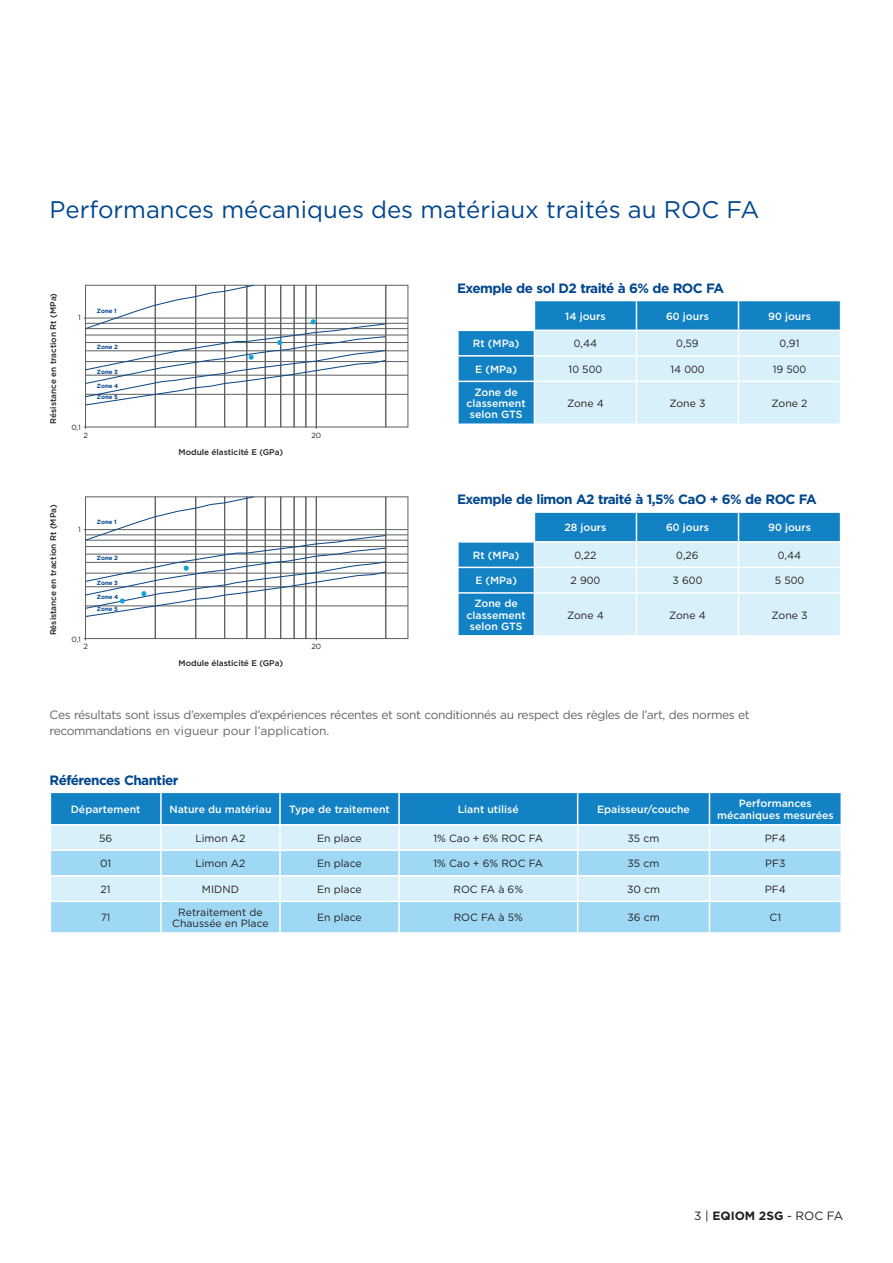
<style>
.page{position:relative;width:893px;height:1263px;background:#fff}
.page>*{position:absolute;margin:0;border:0;box-sizing:border-box;transform-origin:0 0}
.t1{font:24px "Gotham";color:#01468e}
.t2{font:700 13.5px "Gotham";letter-spacing:-.04em;color:#01468e}
.t3{font:12px/16.5px "Gotham";letter-spacing:-.03em;color:#636366}
.t4{font:12px "Gotham";color:#231f20}
.t5{font:500 10.5px/11.2px "Gotham";color:#fff;text-align:center}
.t6{font:10.5px/11.2px "Gotham";color:#231f20;text-align:center}
.t7{font:10.5px "Gotham";color:#231f20;scale:.9 1}
.t8{font:500 8.25px "Gotham";color:#231f20}
.t9{font:7.5px "Gotham";color:#231f20}
.t10{font:700 6px/11.9px "Gotham";color:#01468e}
.s1{font-weight:700}
</style>
<div class="page">
<svg style="left:50px;top:792px;width:791px;height:141px;background:#99cfec"></svg>
<hr style="left:161px;top:824px;width:119px;height:1px;background:#fff">
<hr style="left:279px;top:825px;width:2px;height:24px;background:#fff">
<hr style="left:50px;top:849px;width:111px;height:2px;background:#fff">
<hr style="left:161px;top:849px;width:119px;height:2px;background:#fff">
<hr style="left:398px;top:902px;width:2px;height:30px;background:#fff">
<hr style="left:577px;top:902px;width:1px;height:30px;background:#fff">
<hr style="left:709px;top:902px;width:1px;height:30px;background:#fff">
<hr style="left:840px;top:902px;width:2px;height:30px;background:#fff">
<svg style="left:458px;top:512px;width:383px;height:124px;background:#9ccee8"></svg>
<hr style="left:840px;top:594px;width:1px;height:41px;background:#fff">
<svg style="left:458px;top:301px;width:383px;height:123px;background:#9bcde8"></svg>
<hr style="left:840px;top:382px;width:1px;height:41px;background:#fff">
<div style="left:155px;top:285px;width:41px;height:142px;border:1px solid #5b5e5f"></div>
<div style="left:195px;top:285px;width:30px;height:142px;border:1px solid #5b5e5f"></div>
<div style="left:224px;top:285px;width:23px;height:142px;border:1px solid #5b5e5f"></div>
<div style="left:265px;top:285px;width:16px;height:142px;border:1px solid #5b5e5f"></div>
<div style="left:280px;top:285px;width:14px;height:142px;border:1px solid #5b5e5f"></div>
<div style="left:294px;top:285px;width:12px;height:142px;border:1px solid #5b5e5f"></div>
<hr style="left:86px;top:318px;width:322px;height:1px;background:#5b5e5f">
<hr style="left:86px;top:323px;width:322px;height:1px;background:#5b5e5f">
<hr style="left:86px;top:328px;width:322px;height:1px;background:#5b5e5f">
<hr style="left:86px;top:335px;width:322px;height:1px;background:#5b5e5f">
<hr style="left:86px;top:342px;width:322px;height:1px;background:#5b5e5f">
<hr style="left:86px;top:350px;width:322px;height:1px;background:#5b5e5f">
<hr style="left:86px;top:361px;width:322px;height:1px;background:#5b5e5f">
<hr style="left:86px;top:375px;width:322px;height:1px;background:#5b5e5f">
<hr style="left:86px;top:394px;width:322px;height:1px;background:#5b5e5f">
<svg style="left:84px;top:284px;width:303px;height:122px"></svg>
<div style="left:155px;top:496px;width:41px;height:143px;border:1px solid #5b5e5f"></div>
<div style="left:195px;top:496px;width:30px;height:143px;border:1px solid #5b5e5f"></div>
<div style="left:224px;top:496px;width:23px;height:143px;border:1px solid #5b5e5f"></div>
<div style="left:247px;top:496px;width:19px;height:143px;border:1px solid #5b5e5f"></div>
<div style="left:265px;top:496px;width:16px;height:143px;border:1px solid #5b5e5f"></div>
<div style="left:280px;top:496px;width:14px;height:143px;border:1px solid #5b5e5f"></div>
<div style="left:294px;top:496px;width:12px;height:143px;border:1px solid #5b5e5f"></div>
<div style="left:385px;top:496px;width:23px;height:143px;border:1px solid #5b5e5f"></div>
<hr style="left:86px;top:529px;width:322px;height:1px;background:#5b5e5f">
<hr style="left:86px;top:534px;width:322px;height:1px;background:#5b5e5f">
<hr style="left:86px;top:540px;width:322px;height:1px;background:#5b5e5f">
<hr style="left:86px;top:546px;width:322px;height:1px;background:#5b5e5f">
<hr style="left:86px;top:554px;width:322px;height:1px;background:#5b5e5f">
<hr style="left:86px;top:562px;width:322px;height:1px;background:#5b5e5f">
<hr style="left:86px;top:573px;width:322px;height:1px;background:#5b5e5f">
<hr style="left:86px;top:586px;width:322px;height:1px;background:#5b5e5f">
<hr style="left:86px;top:606px;width:322px;height:1px;background:#5b5e5f">
<svg style="left:84px;top:496px;width:303px;height:122px"></svg>
<h1 class="t1" style="left:50px;top:194px;width:711px">Performances mécaniques des matériaux traités au ROC FA</h1>
<p class="t8" style="left:48px;top:424px;width:132px;rotate:-90deg">Résistance en traction Rt (MPa)</p>
<p class="t9" style="left:78px;top:313px;width:4px">1</p>
<p class="t10" style="left:97px;top:305px;width:21px">Zone 1</p>
<p class="t10" style="left:97px;top:340px;width:23px">Zone 2</p>
<p class="t10" style="left:97px;top:365px;width:23px">Zone 3</p>
<p class="t10" style="left:97px;top:379px;width:23px">Zone 4<br>Zone 5</p>
<p class="t9" style="left:71px;top:423px;width:11px">0,1</p>
<p class="t9" style="left:83px;top:430px;width:6px">2</p>
<p class="t9" style="left:311px;top:430px;width:11px">20</p>
<p class="t8" style="left:179px;top:446px;width:106px">Module élasticité E (GPa)</p>
<p class="t8" style="left:48px;top:635px;width:132px;rotate:-90deg">Résistance en traction Rt (MPa)</p>
<p class="t9" style="left:78px;top:525px;width:4px">1</p>
<p class="t10" style="left:97px;top:516px;width:21px">Zone 1</p>
<p class="t10" style="left:97px;top:552px;width:23px">Zone 2</p>
<p class="t10" style="left:97px;top:577px;width:23px">Zone 3</p>
<p class="t10" style="left:97px;top:591px;width:23px">Zone 4<br>Zone 5</p>
<p class="t9" style="left:71px;top:634px;width:11px">0,1</p>
<p class="t9" style="left:83px;top:642px;width:6px">2</p>
<p class="t9" style="left:311px;top:642px;width:11px">20</p>
<p class="t8" style="left:179px;top:658px;width:106px">Module élasticité E (GPa)</p>
<p class="t2" style="left:457px;top:279px;width:268px">Exemple de sol D2 traité à 6% de ROC FA</p>
<p class="t5" style="left:565px;top:310px;width:42px">14 jours</p>
<p class="t5" style="left:666px;top:310px;width:44px">60 jours</p>
<p class="t5" style="left:768px;top:310px;width:44px">90 jours</p>
<p class="t5" style="left:473px;top:338px;width:48px">Rt (MPa)</p>
<p class="t7" style="left:574px;top:337px;width:28px">0,44</p>
<p class="t7" style="left:676px;top:337px;width:26px">0,59</p>
<p class="t7" style="left:780px;top:337px;width:24px">0,91</p>
<p class="t5" style="left:475px;top:363px;width:43px">E (MPa)</p>
<p class="t6" style="left:569px;top:363px;width:35px">10 500</p>
<p class="t6" style="left:670px;top:363px;width:36px">14 000</p>
<p class="t6" style="left:773px;top:363px;width:35px">19 500</p>
<p class="t5" style="left:467px;top:386px;width:61px">Zone de classement selon GTS</p>
<p class="t6" style="left:567px;top:397px;width:38px">Zone 4</p>
<p class="t6" style="left:669px;top:397px;width:38px">Zone 3</p>
<p class="t6" style="left:772px;top:397px;width:37px">Zone 2</p>
<p class="t2" style="left:457px;top:490px;width:361px">Exemple de limon A2 traité à 1,5% CaO + 6% de ROC FA</p>
<p class="t5" style="left:564px;top:522px;width:44px">28 jours</p>
<p class="t5" style="left:666px;top:522px;width:44px">60 jours</p>
<p class="t5" style="left:768px;top:522px;width:44px">90 jours</p>
<p class="t5" style="left:473px;top:549px;width:48px">Rt (MPa)</p>
<p class="t7" style="left:574px;top:548px;width:26px">0,22</p>
<p class="t7" style="left:676px;top:548px;width:26px">0,26</p>
<p class="t7" style="left:778px;top:548px;width:28px">0,44</p>
<p class="t5" style="left:475px;top:575px;width:43px">E (MPa)</p>
<p class="t6" style="left:571px;top:575px;width:31px">2 900</p>
<p class="t6" style="left:672px;top:575px;width:31px">3 600</p>
<p class="t6" style="left:775px;top:575px;width:31px">5 500</p>
<p class="t5" style="left:467px;top:598px;width:61px">Zone de classement selon GTS</p>
<p class="t6" style="left:567px;top:609px;width:38px">Zone 4</p>
<p class="t6" style="left:669px;top:609px;width:38px">Zone 4</p>
<p class="t6" style="left:771px;top:609px;width:38px">Zone 3</p>
<p class="t3" style="left:50px;top:706px;width:702px">Ces résultats sont issus d’exemples d’expériences récentes et sont conditionnés au respect des règles de l’art, des normes et recommandations en vigueur pour l’application.</p>
<p class="t2" style="left:50px;top:772px;width:130px">Références Chantier</p>
<p class="t5" style="left:71px;top:803px;width:71px">Département</p>
<p class="t5" style="left:169px;top:803px;width:104px">Nature du matériau</p>
<p class="t5" style="left:289px;top:803px;width:102px">Type de traitement</p>
<p class="t5" style="left:458px;top:803px;width:63px">Liant utilisé</p>
<p class="t5" style="left:597px;top:803px;width:94px">Epaisseur/couche</p>
<p class="t5" style="left:717px;top:797px;width:118px;line-height:12px">Performances mécaniques mesurées</p>
<p class="t6" style="left:99px;top:832px;width:15px">56</p>
<p class="t6" style="left:195px;top:832px;width:52px">Limon A2</p>
<p class="t6" style="left:317px;top:832px;width:46px">En place</p>
<p class="t6" style="left:433px;top:832px;width:111px">1% Cao + 6% ROC FA</p>
<p class="t6" style="left:628px;top:832px;width:33px">35 cm</p>
<p class="t6" style="left:765px;top:832px;width:22px">PF4</p>
<p class="t6" style="left:100px;top:858px;width:13px">01</p>
<p class="t6" style="left:195px;top:858px;width:52px">Limon A2</p>
<p class="t6" style="left:317px;top:858px;width:46px">En place</p>
<p class="t6" style="left:433px;top:858px;width:111px">1% Cao + 6% ROC FA</p>
<p class="t6" style="left:628px;top:858px;width:33px">35 cm</p>
<p class="t6" style="left:765px;top:858px;width:22px">PF3</p>
<p class="t6" style="left:101px;top:883px;width:12px">21</p>
<p class="t6" style="left:202px;top:883px;width:38px">MIDND</p>
<p class="t6" style="left:317px;top:883px;width:46px">En place</p>
<p class="t6" style="left:453px;top:883px;width:71px">ROC FA à 6%</p>
<p class="t6" style="left:627px;top:883px;width:35px">30 cm</p>
<p class="t6" style="left:765px;top:883px;width:22px">PF4</p>
<p class="t7" style="left:101px;top:911px;width:12px">71</p>
<p class="t6" style="left:172px;top:906px;width:98px">Retraitement de<br>Chaussée en Place</p>
<p class="t6" style="left:317px;top:912px;width:46px">En place</p>
<p class="t6" style="left:454px;top:912px;width:71px">ROC FA à 5%</p>
<p class="t6" style="left:627px;top:912px;width:34px">36 cm</p>
<p class="t6" style="left:770px;top:912px;width:13px">C1</p>
<p class="t4" style="left:694px;top:1208px;width:151px">3 | <span class="s1">EQIOM 2SG</span> - ROC FA</p>
</div>
